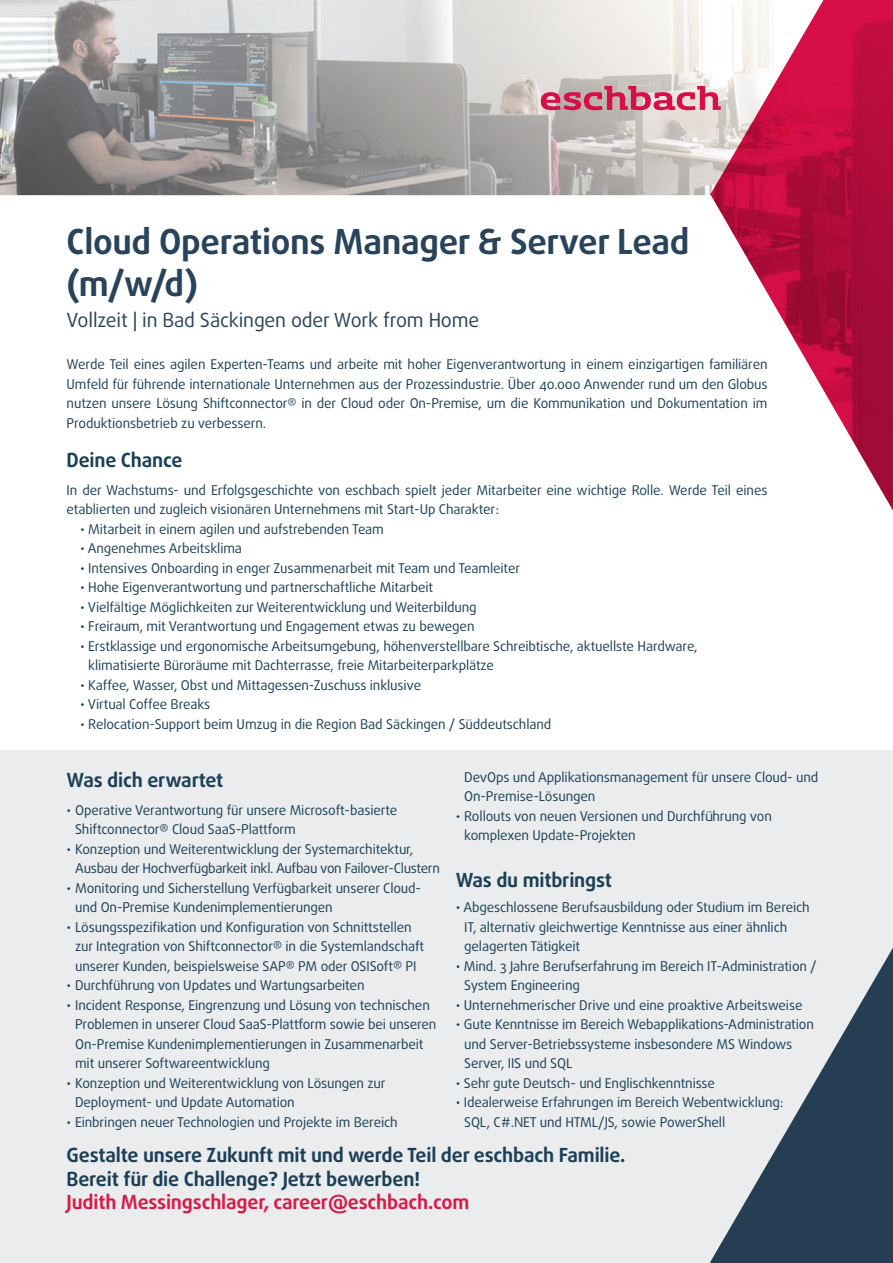
<style>
.page{position:relative;width:893px;height:1263px;background:#fff}
.page>*{position:absolute;margin:0;border:0;box-sizing:border-box;transform-origin:0 0}
.t1{font:700 34.5px/41.4px "Daxline OT";letter-spacing:-.01em;color:#29435a}
.t2{font:700 19.5px/23.4px "Daxline OT";letter-spacing:-.01em;color:#1c3f55}
.t3{font:700 19.5px "Daxline OT";letter-spacing:-.01em;color:#d51c4b}
.t4{font:19.5px "Daxline OT";letter-spacing:-.01em;color:#29435a}
.t5{font:13.5px/19.5px "Daxline OT";letter-spacing:-.01em;color:#1c3f55}
</style>
<div class="page">
<img style="left:0;top:0;width:710px;height:195px">
<svg style="left:710px;top:0;width:183px;height:195px"></svg>
<svg style="left:0;top:195px;width:893px;height:195px"></svg>
<div style="left:0;top:750px;width:893px;height:513px;background:#eaecee"></div>
<svg style="left:710px;top:390px;width:183px;height:873px"></svg>
<svg style="left:541px;top:86px;width:180px;height:24px;background:#d27a8f"></svg>
<h1 class="t1" style="left:67px;top:221px;width:624px">Cloud Operations Manager &amp; Server Lead (m/w/d)</h1>
<h2 class="t4" style="left:67px;top:307px;width:414px">Vollzeit | in Bad Säckingen oder Work from Home</h2>
<p class="t5" style="left:67px;top:355px;width:702px;text-align:justify">Werde Teil eines agilen Experten-Teams und arbeite mit hoher Eigenverantwortung in einem einzigartigen familiären Umfeld für führende internationale Unternehmen aus der Prozessindustrie. Über 40.000 Anwender rund um den Globus nutzen unsere Lösung Shiftconnector® in der Cloud oder On-Premise, um die Kommunikation und Dokumentation im Produktionsbetrieb zu verbessern.</p>
<h2 class="t2" style="left:67px;top:448px;width:117px">Deine Chance</h2>
<p class="t5" style="left:67px;top:480px;width:702px">In der Wachstums- und Erfolgsgeschichte von eschbach spielt jeder Mitarbeiter eine wichtige Rolle. Werde Teil eines etablierten und zugleich visionären Unternehmens mit Start-Up Charakter:</p>
<p class="t5" style="left:80px;top:519px;width:305px">• Mitarbeit in einem agilen und aufstrebenden Team</p>
<p class="t5" style="left:80px;top:539px;width:163px">• Angenehmes Arbeitsklima</p>
<p class="t5" style="left:80px;top:558px;width:442px">• Intensives Onboarding in enger Zusammenarbeit mit Team und Teamleiter</p>
<p class="t5" style="left:80px;top:578px;width:355px">• Hohe Eigenverantwortung und partnerschaftliche Mitarbeit</p>
<p class="t5" style="left:80px;top:597px;width:398px">• Vielfältige Möglichkeiten zur Weiterentwicklung und Weiterbildung</p>
<p class="t5" style="left:80px;top:617px;width:396px">• Freiraum, mit Verantwortung und Engagement etwas zu bewegen</p>
<p class="t5" style="left:88px;top:636px;width:611px;text-indent:-8px">• Erstklassige und ergonomische Arbeitsumgebung, höhenverstellbare Schreibtische, aktuellste Hardware, klimatisierte Büroräume mit Dachterrasse, freie Mitarbeiterparkplätze</p>
<p class="t5" style="left:80px;top:675px;width:343px">• Kaffee, Wasser, Obst und Mittagessen-Zuschuss inklusive</p>
<p class="t5" style="left:80px;top:695px;width:132px">• Virtual Coffee Breaks</p>
<p class="t5" style="left:80px;top:714px;width:473px">• Relocation-Support beim Umzug in die Region Bad Säckingen / Süddeutschland</p>
<p class="t5" style="left:464px;top:767px;width:356px">DevOps und Applikationsmanagement für unsere Cloud- und<br>On-Premise-Lösungen</p>
<p class="t5" style="left:464px;top:806px;width:309px;text-indent:-9px">• Rollouts von neuen Versionen und Durchführung von komplexen Update-Projekten</p>
<h2 class="t2" style="left:456px;top:869px;width:158px">Was du mitbringst</h2>
<p class="t5" style="left:464px;top:898px;width:347px;text-indent:-9px">• Abgeschlossene Berufsausbildung oder Studium im Bereich<br>IT, alternativ gleichwertige Kenntnisse aus einer ähnlich gelagerten Tätigkeit</p>
<p class="t5" style="left:464px;top:956px;width:354px;text-indent:-9px">• Mind. 3 Jahre Berufserfahrung im Bereich IT-Administration /<br>System Engineering</p>
<p class="t5" style="left:456px;top:995px;width:348px">• Unternehmerischer Drive und eine proaktive Arbeitsweise</p>
<p class="t5" style="left:464px;top:1015px;width:351px;text-indent:-9px">• Gute Kenntnisse im Bereich Webapplikations-Administration und Server-Betriebssysteme insbesondere MS Windows<br>Server, IIS und SQL</p>
<p class="t5" style="left:456px;top:1073px;width:261px">• Sehr gute Deutsch- und Englischkenntnisse</p>
<p class="t5" style="left:464px;top:1092px;width:321px;text-indent:-9px">• Idealerweise Erfahrungen im Bereich Webentwicklung:<br>SQL, C#.NET und HTML/JS, sowie PowerShell</p>
<h2 class="t2" style="left:67px;top:1144px;width:560px">Gestalte unsere Zukunft mit und werde Teil der eschbach Familie.<br>Bereit für die Challenge? Jetzt bewerben!</h2>
<h2 class="t3" style="left:67px;top:1189px;width:404px">Judith Messingschlager, career@eschbach.com</h2>
<h2 class="t2" style="left:67px;top:768px;width:158px">Was dich erwartet</h2>
<p class="t5" style="left:75px;top:800px;width:324px;text-indent:-9px">• Operative Verantwortung für unsere Microsoft-basierte<br>Shiftconnector® Cloud SaaS-Plattform</p>
<p class="t5" style="left:75px;top:839px;width:366px;text-indent:-9px">• Konzeption und Weiterentwicklung der Systemarchitektur,<br>Ausbau der Hochverfügbarkeit inkl. Aufbau von Failover-Clustern</p>
<p class="t5" style="left:75px;top:878px;width:348px;text-indent:-9px">• Monitoring und Sicherstellung Verfügbarkeit unserer Cloud&shy;und On-Premise Kundenimplementierungen</p>
<p class="t5" style="left:75px;top:917px;width:351px;text-indent:-9px">• Lösungsspezifikation und Konfiguration von Schnittstellen zur Integration von Shiftconnector® in die Systemlandschaft unserer Kunden, beispielsweise SAP® PM oder OSISoft® PI</p>
<p class="t5" style="left:67px;top:976px;width:299px">• Durchführung von Updates und Wartungsarbeiten</p>
<p class="t5" style="left:75px;top:995px;width:363px;text-indent:-9px">• Incident Response, Eingrenzung und Lösung von technischen Problemen in unserer Cloud SaaS-Plattform sowie bei unseren On-Premise Kundenimplementierungen in Zusammenarbeit mit unserer Softwareentwicklung</p>
<p class="t5" style="left:75px;top:1073px;width:312px;text-indent:-9px">• Konzeption und Weiterentwicklung von Lösungen zur<br>Deployment- und Update Automation</p>
<p class="t5" style="left:67px;top:1112px;width:333px">• Einbringen neuer Technologien und Projekte im Bereich</p>
</div>
